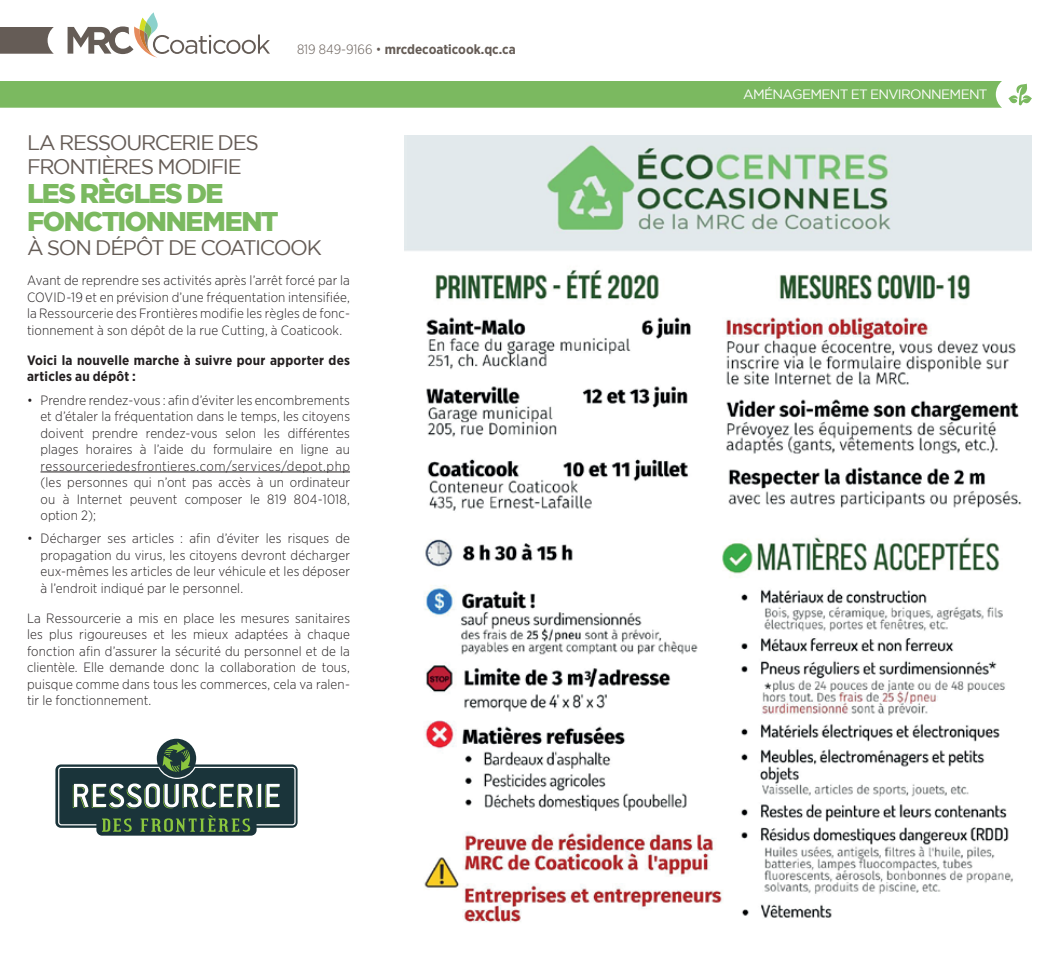
<style>
.page{position:relative;width:1059px;height:972px;background:#fff}
.page>*{position:absolute;margin:0;border:0;box-sizing:border-box;transform-origin:0 0}
.t1{font:900 27px/28.5px "Gotham";letter-spacing:-.055em;color:#7bb960}
.t2{font:21px/24px "Gotham";letter-spacing:-.065em;color:#655c56}
.t3{font:300 13.5px/16.5px "Gotham Narrow";letter-spacing:.01em;color:#231f20;text-align:justify}
.t4{font:700 13.5px/16.5px "Gotham Narrow";letter-spacing:.015em;color:#231f20}
.t5{font:700 13.5px "Gotham Narrow";color:#655c56}
.t6{font:13.5px "Gotham";letter-spacing:-.05em;color:#fff}
.s1{font-weight:300}
</style>
<div class="page">
<svg style="left:68px;top:12px;width:202px;height:45px"></svg>
<svg style="left:0;top:27px;width:54px;height:27px"></svg>
<img style="left:404px;top:135px;width:627px;height:788px">
<hr style="left:40px;top:472px;width:310px;height:1px;background:#231f20">
<svg style="left:55px;top:739px;width:242px;height:97px"></svg>
<div style="left:0;top:81px;width:1001px;height:27px;background:#7bb960"></div>
<svg style="left:1008px;top:83px;width:23px;height:22px"></svg>
<p class="t5" style="left:297px;top:40px;width:220px"><span class="s1">819 849-9166 •</span> mrcdecoaticook.qc.ca</p>
<h2 class="t2" style="left:27px;top:131px;width:233px">LA RESSOURCERIE DES<br>FRONTIÈRES MODIFIE</h2>
<h1 class="t1" style="left:27px;top:178px;width:253px">LES RÈGLES DE<br>FONCTIONNEMENT</h1>
<h2 class="t2" style="left:27px;top:236px;width:296px">À SON DÉPÔT DE COATICOOK</h2>
<p class="t3" style="left:27px;top:272px;width:324px">Avant de reprendre ses activités après l’arrêt forcé par la COVID-19 et en prévision d’une fréquentation intensifiée, la Ressourcerie des Frontières modifie les règles de fonc&shy;tionnement à son dépôt de la rue Cutting, à Coaticook.</p>
<p class="t4" style="left:27px;top:352px;width:324px">Voici la nouvelle marche à suivre pour apporter des articles au dépôt :</p>
<p class="t3" style="left:40px;top:391px;width:311px;text-indent:-14px">• Prendre rendez-vous : afin d’éviter les encombrements et d’étaler la fréquentation dans le temps, les citoyens doivent prendre rendez-vous selon les différentes plages horaires à l’aide du formulaire en ligne au ressourceriedesfrontieres.com/services/depot.php (les personnes qui n’ont pas accès à un ordinateur ou à Internet peuvent composer le 819 804-1018, option 2);</p>
<p class="t3" style="left:40px;top:530px;width:311px;text-indent:-14px">• Décharger ses articles : afin d’éviter les risques de propagation du virus, les citoyens devront décharger eux-mêmes les articles de leur véhicule et les déposer à l’endroit indiqué par le personnel.</p>
<p class="t3" style="left:27px;top:609px;width:324px">La Ressourcerie a mis en place les mesures sanitaires les plus rigoureuses et les mieux adaptées à chaque fonction afin d’assurer la sécurité du personnel et de la clientèle. Elle demande donc la collaboration de tous, puisque comme dans tous les commerces, cela va ralen&shy;tir le fonctionnement.</p>
<p class="t6" style="left:743px;top:87px;width:246px">AMÉNAGEMENT ET ENVIRONNEMENT</p>
</div>
